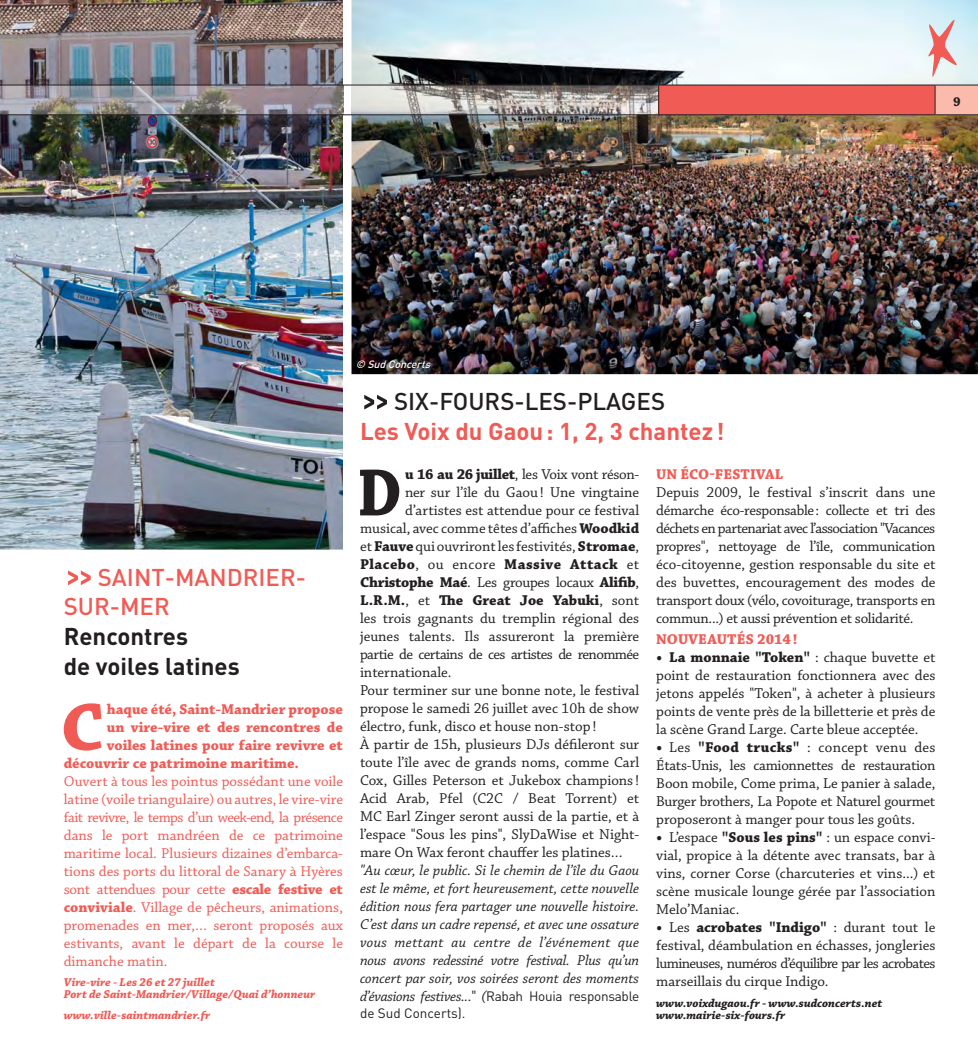
<style>
.page{position:relative;width:978px;height:1063px;background:#fff}
.page>*{position:absolute;margin:0;border:0;box-sizing:border-box;transform-origin:0 0}
.t1{font:700 70.35px "Chaparral Pro";color:#f15b55}
.t2{font:700 70.35px "Chaparral Pro";color:#231f20;scale:.9 1}
.t3{font:700 24px/30px "DIN";color:#f15b55}
.t4{font:700 24px/30px "DIN";color:#231f20}
.t5{font:500 24px/28.8px "DIN";color:#f15b55}
.t6{font:15px/18px "Chaparral Pro";color:#231f20;text-align:justify}
.t7{font:15px/18px "Chaparral Pro";color:#f15b55;text-align:justify}
.t8{font:italic 15px/18px "Chaparral Pro";color:#231f20;text-align:justify}
.t9{font:700 15px "Chaparral Pro";color:#f15b55}
.t10{font:15px "Chaparral Pro";letter-spacing:-.04em;color:#231f20}
.t11{font:700 15px "Chaparral Pro";letter-spacing:-.02em;color:#231f20}
.t12{font:15px "Chaparral Pro";letter-spacing:-.02em;color:#231f20}
.t13{font:700 15px "Chaparral Pro";letter-spacing:.03em;color:#231f20}
.t14{font:700 15px "Chaparral Pro";color:#231f20}
.t15{font:13.5px "DIN";color:#231f20}
.t16{font:700 13.5px "Chaparral Pro";color:#231f20}
.t17{font:italic 700 12px/12px "Chaparral Pro";color:#f15b55}
.t18{font:italic 700 12px/12px "Chaparral Pro";color:#231f20}
.t19{font:italic 500 10.5px "DIN";color:#fff}
.s1{font-family:"Helvetica Neue";font-weight:400;font-size:45px}
.s2{font-weight:700}
.s3{font-family:"Helvetica Neue";font-weight:400;font-size:45px;color:#231f20}
.s4{font-weight:500;color:#231f20}
.s5{font-weight:400}
.s6{font-style:normal}
.s7{font-family:"DIN";font-style:normal;font-size:13.5px}
</style>
<div class="page">
<img style="left:351px;top:0;width:627px;height:374px">
<img style="left:0;top:0;width:343px;height:550px">
<svg style="left:0;top:85px;width:978px;height:30px"></svg>
<svg style="left:928px;top:19px;width:29px;height:58px"></svg>
<p class="t16" style="left:953px;top:96px;width:9px">9</p>
<h2 class="t5" style="left:64px;top:565px;width:244px"><span class="s1">»</span>SAINT-MANDRIER-<br>SUR-MER</h2>
<h2 class="t4" style="left:64px;top:624px;width:177px">Rencontres<br>de voiles latines</h2>
<h1 class="t1" style="left:61px;top:699px;width:45px">C</h1>
<p class="t9" style="left:107px;top:703px;width:238px">haque été, Saint-Mandrier propose</p>
<p class="t9" style="left:107px;top:721px;width:238px">un vire-vire et des rencontres de</p>
<p class="t9" style="left:107px;top:739px;width:238px">voiles latines pour faire revivre et</p>
<p class="t9" style="left:64px;top:757px;width:237px">découvrir ce patrimoine maritime.</p>
<p class="t7" style="left:64px;top:773px;width:281px">Ouvert à tous les pointus possédant une voile latine (voile triangulaire) ou autres, le vire-vire fait revivre, le temps d’un week-end, la présence dans le port mandréen de ce patrimoine maritime local. Plusieurs dizaines d’embarca&shy;tions des ports du littoral de Sanary à Hyères sont attendues pour cette <span class="s2">escale festive et conviviale</span>. Village de pêcheurs, animations, promenades en mer,… seront proposés aux estivants, avant le départ de la course le dimanche matin.</p>
<p class="t17" style="left:64px;top:978px;width:253px">Vire-vire - Les 26 et 27 juillet<br>Port de Saint-Mandrier/Village/Quai d’honneur</p>
<p class="t17" style="left:64px;top:1010px;width:148px">www.ville-saintmandrier.fr</p>
<p class="t19" style="left:356px;top:360px;width:78px">© Sud Concerts</p>
<h2 class="t3" style="left:360px;top:389px;width:366px"><span class="s3">»</span><span class="s4">SIX-FOURS-LES-PLAGES<br></span>Les Voix du Gaou : 1, 2, 3 chantez !</h2>
<h1 class="t2" style="left:357px;top:465px;width:52px">D</h1>
<p class="t12" style="left:405px;top:469px;width:236px"><span class="s2">u 16 au 26 juillet</span>, les Voix vont réson-</p>
<p class="t9" style="left:656px;top:469px;width:129px">UN ÉCO-FESTIVAL</p>
<p class="t6" style="left:656px;top:485px;width:281px">Depuis 2009, le festival s’inscrit dans une démarche éco-responsable : collecte et tri des déchets en partenariat avec l’association "Vacances propres", nettoyage de l’île, communication éco-citoyenne, gestion responsable du site et des buvettes, encouragement des modes de transport doux (vélo, covoiturage, transports en commun...) et aussi prévention et solidarité.</p>
<p class="t9" style="left:656px;top:634px;width:143px">NOUVEAUTÉS 2014 !</p>
<p class="t6" style="left:656px;top:650px;width:281px"><span class="s2">• La monnaie "Token"</span> : chaque buvette et point de restauration fonctionnera avec des jetons appelés "Token", à acheter à plusieurs points de vente près de la billetterie et près de la scène Grand Large. Carte bleue acceptée.</p>
<p class="t6" style="left:656px;top:740px;width:281px"><span class="s2">•</span> Les <span class="s2">"Food trucks"</span> : concept venu des États-Unis, les camionnettes de restauration Boon mobile, Come prima, Le panier à salade, Burger brothers, La Popote et Naturel gourmet proposeront à manger pour tous les goûts.</p>
<p class="t6" style="left:656px;top:830px;width:281px"><span class="s2">•</span> L’espace <span class="s2">"Sous les pins"</span> : un espace convi&shy;vial, propice à la détente avec transats, bar à vins, corner Corse (charcuteries et vins...) et scène musicale lounge gérée par l’association Melo’Maniac.</p>
<p class="t6" style="left:656px;top:920px;width:281px"><span class="s2">•</span> Les <span class="s2">acrobates "Indigo"</span> : durant tout le festival, déambulation en échasses, jongleries lumineuses, numéros d’équilibre par les acrobates marseillais du cirque Indigo.</p>
<p class="t18" style="left:656px;top:998px;width:228px">www.voixdugaou.fr - www.sudconcerts.net www.mairie-six-fours.fr</p>
<p class="t6" style="left:405px;top:485px;width:236px">ner sur l’île du Gaou ! Une vingtaine</p>
<p class="t6" style="left:405px;top:503px;width:236px">d’artistes est attendue pour ce festival</p>
<p class="t6" style="left:360px;top:521px;width:281px">musical, avec comme têtes d’affiches <span class="s2">Woodkid</span></p>
<p class="t6" style="left:360px;top:539px;width:281px">et <span class="s2">Fauve</span> qui ouvriront les festivités, <span class="s2">Stromae</span>,</p>
<p class="t13" style="left:360px;top:559px;width:281px">Placebo<span class="s5">, ou encore</span> Massive Attack <span class="s5">et</span></p>
<p class="t11" style="left:360px;top:577px;width:281px">Christophe Maé<span class="s5">. Les groupes locaux</span> Alifib<span class="s5">,</span></p>
<p class="t14" style="left:360px;top:595px;width:281px">L.R.M.<span class="s5">, et</span> The Great Joe Yabuki<span class="s5">, sont</span></p>
<p class="t6" style="left:360px;top:611px;width:281px">les trois gagnants du tremplin régional des</p>
<p class="t6" style="left:360px;top:629px;width:281px">jeunes talents. Ils assureront la première</p>
<p class="t10" style="left:360px;top:649px;width:281px">partie de certains de ces artistes de renommée</p>
<p class="t6" style="left:360px;top:665px;width:93px">internationale.</p>
<p class="t6" style="left:360px;top:683px;width:281px">Pour terminer sur une bonne note, le festival</p>
<p class="t6" style="left:360px;top:701px;width:281px">propose le samedi 26 juillet avec 10h de show</p>
<p class="t6" style="left:360px;top:719px;width:238px">électro, funk, disco et house non-stop !</p>
<p class="t6" style="left:360px;top:737px;width:281px">À partir de 15h, plusieurs DJs défileront sur</p>
<p class="t6" style="left:360px;top:755px;width:281px">toute l’île avec de grands noms, comme Carl</p>
<p class="t6" style="left:360px;top:773px;width:281px">Cox, Gilles Peterson et Jukebox champions !</p>
<p class="t6" style="left:360px;top:791px;width:281px">Acid Arab, Pfel (C2C / Beat Torrent) et</p>
<p class="t6" style="left:360px;top:809px;width:281px">MC Earl Zinger seront aussi de la partie, et à</p>
<p class="t6" style="left:360px;top:827px;width:281px">l’espace "Sous les pins", SlyDaWise et Night-</p>
<p class="t6" style="left:360px;top:845px;width:264px">mare On Wax feront chauffer les platines…</p>
<p class="t8" style="left:360px;top:863px;width:281px">"Au cœur, le public. Si le chemin de l’île du Gaou est le même, et fort heureusement, cette nouvelle édition nous fera partager une nouvelle histoire.<br>C’est dans un cadre repensé, et avec une ossature vous mettant au centre de l’événement que nous avons redessiné votre festival. Plus qu’un concert par soir, vos soirées seront des moments d’évasions festives...<span class="s6">"</span> (<span class="s7">Rabah Houia responsable</span></p>
<p class="t15" style="left:360px;top:1008px;width:107px">de Sud Concerts).</p>
</div>
